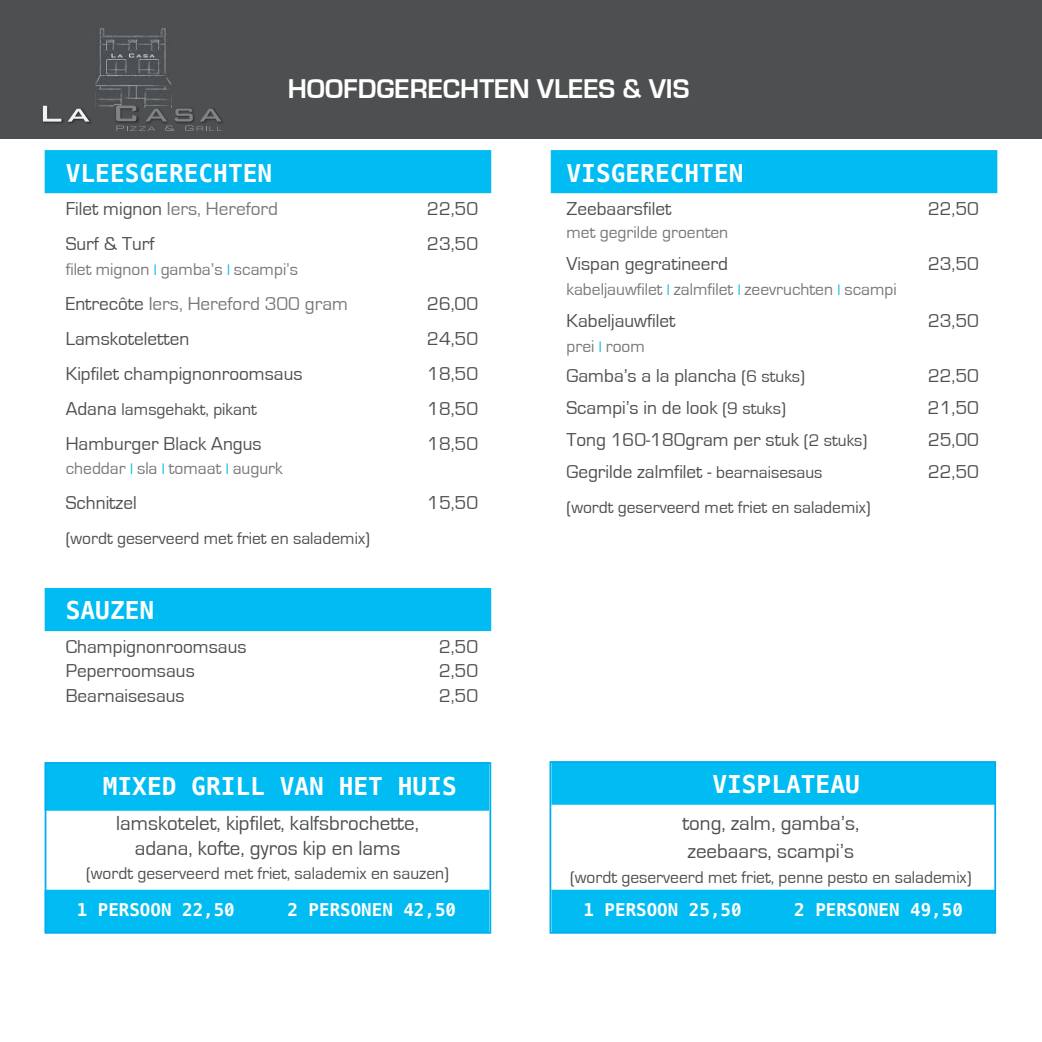
<style>
.page{position:relative;width:1042px;height:1042px;background:#fff}
.page>*{position:absolute;margin:0;border:0;box-sizing:border-box;transform-origin:0 0}
.t1{font:700 28px "Eurostile";color:#fff}
.t2{font:700 24.5px "Menlo";color:#fff}
.t3{font:21px/24.5px "Eurostile";color:#4d5050;text-align:center}
.t4{font:19.25px "Eurostile";color:#4d5050}
.t5{font:19.25px "Eurostile";color:#76787a}
.t6{font:17.5px "Eurostile";color:#4d5050}
.t7{font:17.5px "Eurostile";color:#76787a}
.t8{font:700 17.5px "Menlo";color:#fff}
.s1{color:#4d5050}
.s2{font-size:15.75px;color:#00b9f1}
.s3{font-size:19.25px}
.s4{font-size:17.5px}
</style>
<div class="page">
<div style="left:0;top:0;width:1042px;height:139px;background:#4d4f50"></div>
<img style="left:95px;top:28px;width:76px;height:79px">
<img style="left:43px;top:105px;width:21px;height:18px">
<svg style="left:43px;top:106px;width:18px;height:16px"></svg>
<img style="left:68px;top:108px;width:23px;height:16px">
<svg style="left:68px;top:109px;width:21px;height:13px"></svg>
<img style="left:114px;top:104px;width:26px;height:16px">
<svg style="left:116px;top:105px;width:106px;height:26px"></svg>
<div style="left:45px;top:150px;width:446px;height:43px;background:#00bcf2;border:2px solid #00bcf2"></div>
<div style="left:551px;top:150px;width:446px;height:43px;background:#00bcf2;border:2px solid #00bcf2"></div>
<div style="left:45px;top:588px;width:446px;height:43px;background:#00bcf2"></div>
<div style="left:45px;top:762px;width:444px;height:49px;background:#00bcf2;border:2px solid #00bcf2"></div>
<div style="left:551px;top:761px;width:444px;height:44px;background:#00bcf2;border:2px solid #00bcf2"></div>
<div style="left:45px;top:890px;width:444px;height:43px;background:#00bcf2"></div>
<div style="left:551px;top:890px;width:444px;height:43px;background:#00bcf2"></div>
<div style="left:45px;top:762px;width:446px;height:171px;border:2px solid #00adef"></div>
<div style="left:549px;top:761px;width:447px;height:172px;border:2px solid #00adef"></div>
<h1 class="t1" style="left:288px;top:79px;width:403px">HOOFDGERECHTEN VLEES &amp; VIS</h1>
<p class="t2" style="left:66px;top:163px;width:208px">VLEESGERECHTEN</p>
<p class="t2" style="left:566px;top:163px;width:178px">VISGERECHTEN</p>
<p class="t5" style="left:66px;top:202px;width:214px"><span class="s1">Filet mignon</span> Iers, Hereford</p>
<p class="t4" style="left:427px;top:202px;width:53px">22,50</p>
<p class="t4" style="left:66px;top:237px;width:90px">Surf &amp; Turf</p>
<p class="t4" style="left:427px;top:237px;width:53px">23,50</p>
<p class="t7" style="left:66px;top:263px;width:234px">filet mignon <span class="s2">l</span> gamba’s <span class="s2">l</span> scampi’s</p>
<p class="t5" style="left:66px;top:297px;width:284px"><span class="s1">Entrecôte</span> Iers, Hereford 300 gram</p>
<p class="t4" style="left:427px;top:297px;width:53px">26,00</p>
<p class="t4" style="left:66px;top:332px;width:125px">Lamskoteletten</p>
<p class="t4" style="left:427px;top:332px;width:53px">24,50</p>
<p class="t4" style="left:66px;top:367px;width:238px">Kipfilet champignonroomsaus</p>
<p class="t4" style="left:427px;top:367px;width:53px">18,50</p>
<p class="t6" style="left:66px;top:403px;width:192px"><span class="s3">Adana</span> lamsgehakt, pikant</p>
<p class="t4" style="left:427px;top:402px;width:53px">18,50</p>
<p class="t4" style="left:66px;top:437px;width:197px">Hamburger Black Angus</p>
<p class="t4" style="left:427px;top:437px;width:53px">18,50</p>
<p class="t7" style="left:66px;top:462px;width:219px">cheddar <span class="s2">l</span> sla <span class="s2">l</span> tomaat <span class="s2">l</span> augurk</p>
<p class="t4" style="left:66px;top:496px;width:72px">Schnitzel</p>
<p class="t4" style="left:427px;top:496px;width:53px">15,50</p>
<p class="t6" style="left:66px;top:532px;width:306px">(wordt geserveerd met friet en salademix)</p>
<p class="t2" style="left:66px;top:601px;width:90px">SAUZEN</p>
<p class="t4" style="left:66px;top:640px;width:182px">Champignonroomsaus</p>
<p class="t4" style="left:439px;top:640px;width:41px">2,50</p>
<p class="t4" style="left:66px;top:664px;width:131px">Peperroomsaus</p>
<p class="t4" style="left:439px;top:664px;width:41px">2,50</p>
<p class="t4" style="left:66px;top:689px;width:121px">Bearnaisesaus</p>
<p class="t4" style="left:439px;top:689px;width:41px">2,50</p>
<p class="t4" style="left:566px;top:202px;width:106px">Zeebaarsfilet</p>
<p class="t4" style="left:928px;top:202px;width:53px">22,50</p>
<p class="t7" style="left:566px;top:226px;width:163px">met gegrilde groenten</p>
<p class="t4" style="left:566px;top:257px;width:163px">Vispan gegratineerd</p>
<p class="t4" style="left:928px;top:257px;width:53px">23,50</p>
<p class="t7" style="left:566px;top:283px;width:332px">kabeljauwfilet <span class="s2">l</span> zalmfilet <span class="s2">l</span> zeevruchten <span class="s2">l</span> scampi</p>
<p class="t4" style="left:566px;top:314px;width:110px">Kabeljauwfilet</p>
<p class="t4" style="left:928px;top:314px;width:53px">23,50</p>
<p class="t7" style="left:566px;top:340px;width:80px">prei <span class="s2">l</span> room</p>
<p class="t4" style="left:566px;top:369px;width:240px">Gamba’s a la plancha <span class="s4">(6 stuks)</span></p>
<p class="t4" style="left:928px;top:369px;width:53px">22,50</p>
<p class="t4" style="left:566px;top:401px;width:221px">Scampi’s in de look <span class="s4">(9 stuks)</span></p>
<p class="t4" style="left:928px;top:401px;width:53px">21,50</p>
<p class="t4" style="left:566px;top:433px;width:302px">Tong 160-180gram per stuk <span class="s4">(2 stuks)</span></p>
<p class="t4" style="left:928px;top:433px;width:53px">25,00</p>
<p class="t4" style="left:566px;top:465px;width:257px">Gegrilde zalmfilet - <span class="s4">bearnaisesaus</span></p>
<p class="t4" style="left:928px;top:465px;width:53px">22,50</p>
<p class="t6" style="left:566px;top:501px;width:306px">(wordt geserveerd met friet en salademix)</p>
<p class="t2" style="left:103px;top:776px;width:355px">MIXED GRILL VAN HET HUIS</p>
<p class="t2" style="left:712px;top:774px;width:149px">VISPLATEAU</p>
<p class="t3" style="left:116px;top:813px;width:304px">lamskotelet, kipfilet, kalfsbrochette, adana, kofte, gyros kip en lams</p>
<p class="t6" style="left:86px;top:867px;width:364px">(wordt geserveerd met friet, salademix en sauzen)</p>
<p class="t3" style="left:682px;top:811px;width:178px;line-height:28px;text-align:left">tong, zalm, gamba’s, zeebaars, scampi’s</p>
<p class="t6" style="left:570px;top:871px;width:403px">(wordt geserveerd met friet, penne pesto en salademix)</p>
<p class="t8" style="left:77px;top:902px;width:160px">1 PERSOON 22,50</p>
<p class="t8" style="left:287px;top:902px;width:170px">2 PERSONEN 42,50</p>
<p class="t8" style="left:583px;top:902px;width:160px">1 PERSOON 25,50</p>
<p class="t8" style="left:794px;top:902px;width:170px">2 PERSONEN 49,50</p>
</div>
